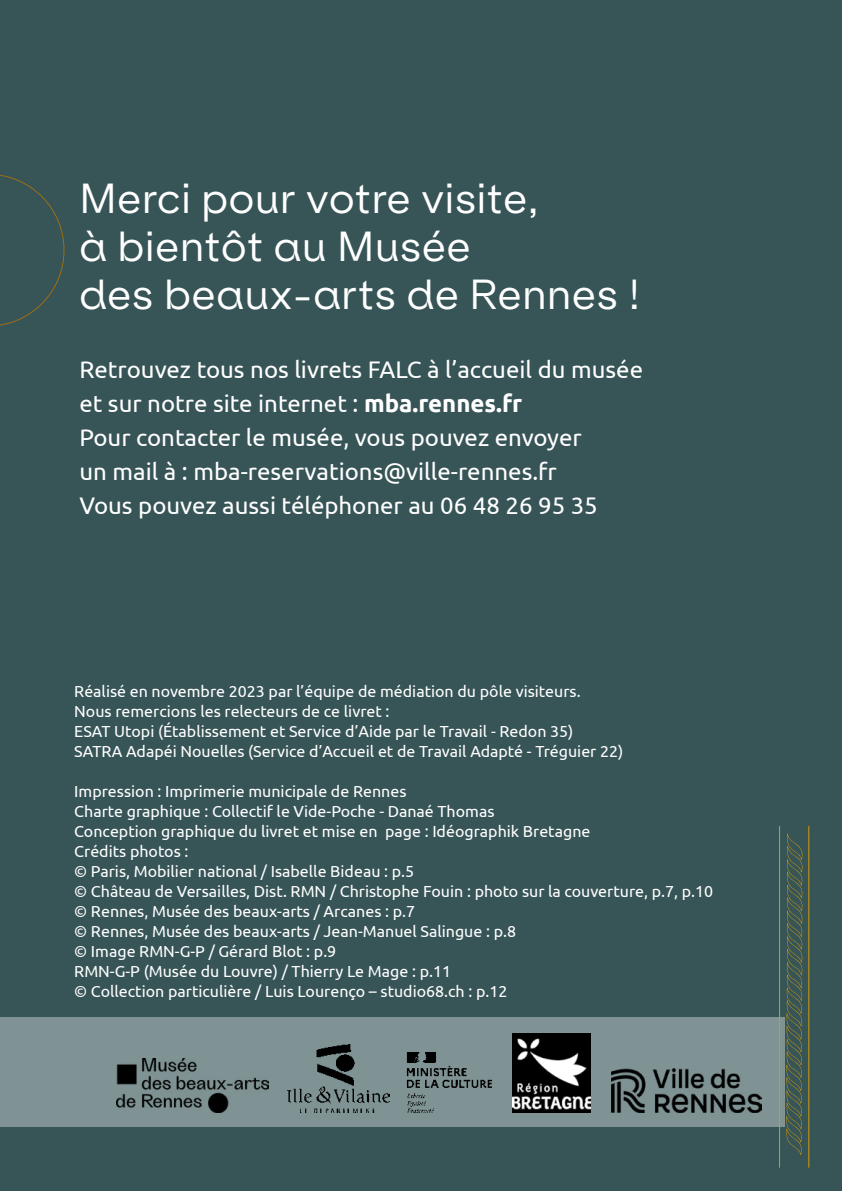
<style>
.page{position:relative;width:842px;height:1191px;background:#375457}
.page>*{position:absolute;margin:0;border:0;box-sizing:border-box;transform-origin:0 0}
.sous_titre{font:40px/48px "ES Klarheit Kurrent";letter-spacing:.02em;color:#fff}
.texte_courant{font:24px "Ubuntu";color:#fff}
.texte_courant-2{font:16px "Ubuntu";color:#fff}
.s1{font-weight:700}
</style>
<div class="page">
<div style="left:0;top:1016px;width:785px;height:110px;background:#809394"></div>
<img style="left:611px;top:1069px;width:151px;height:43px">
<img style="left:513px;top:1034px;width:78px;height:78px">
<img style="left:406px;top:1052px;width:87px;height:60px">
<img style="left:287px;top:1045px;width:103px;height:67px">
<img style="left:117px;top:1058px;width:151px;height:54px">
<svg style="left:786px;top:833px;width:17px;height:322px"></svg>
<hr style="left:779px;top:826px;width:1px;height:341px;background:#d39c0a">
<hr style="left:808px;top:826px;width:1px;height:341px;background:#d39c0a">
<svg style="left:0;top:174px;width:64px;height:152px"></svg>
<p class="sous_titre" style="left:79px;top:170px;width:460px">Merci pour votre visite,</p>
<p class="sous_titre" style="left:79px;top:218px;width:562px">à bientôt au Musée<br>des beaux-arts de Rennes !</p>
<p class="texte_courant" style="left:79px;top:355px;width:565px">Retrouvez tous nos livrets FALC à l’accueil du musée</p>
<p class="texte_courant" style="left:79px;top:389px;width:444px">et sur notre site internet : <span class="s1">mba.rennes.fr</span></p>
<p class="texte_courant" style="left:79px;top:423px;width:504px">Pour contacter le musée, vous pouvez envoyer</p>
<p class="texte_courant" style="left:79px;top:457px;width:479px">un mail à : mba-reservations@ville-rennes.fr</p>
<p class="texte_courant" style="left:79px;top:491px;width:520px">Vous pouvez aussi téléphoner au 06 48 26 95 35</p>
<p class="texte_courant-2" style="left:74px;top:681px;width:508px">Réalisé en novembre 2023 par l’équipe de médiation du pôle visiteurs.</p>
<p class="texte_courant-2" style="left:74px;top:701px;width:317px">Nous remercions les relecteurs de ce livret :</p>
<p class="texte_courant-2" style="left:74px;top:721px;width:501px">ESAT Utopi (Établissement et Service d’Aide par le Travail - Redon 35)</p>
<p class="texte_courant-2" style="left:74px;top:741px;width:551px">SATRA Adapéi Nouelles (Service d’Accueil et de Travail Adapté - Tréguier 22)</p>
<p class="texte_courant-2" style="left:74px;top:781px;width:334px">Impression : Imprimerie municipale de Rennes</p>
<p class="texte_courant-2" style="left:74px;top:801px;width:422px">Charte graphique : Collectif le Vide-Poche - Danaé Thomas</p>
<p class="texte_courant-2" style="left:74px;top:821px;width:518px">Conception graphique du livret et mise en page : Idéographik Bretagne</p>
<p class="texte_courant-2" style="left:74px;top:841px;width:116px">Crédits photos :</p>
<p class="texte_courant-2" style="left:74px;top:861px;width:341px">© Paris, Mobilier national / Isabelle Bideau : p.5</p>
<p class="texte_courant-2" style="left:74px;top:881px;width:640px">© Château de Versailles, Dist. RMN / Christophe Fouin : photo sur la couverture, p.7, p.10</p>
<p class="texte_courant-2" style="left:74px;top:901px;width:342px">© Rennes, Musée des beaux-arts / Arcanes : p.7</p>
<p class="texte_courant-2" style="left:74px;top:921px;width:443px">© Rennes, Musée des beaux-arts / Jean-Manuel Salingue : p.8</p>
<p class="texte_courant-2" style="left:74px;top:941px;width:264px">© Image RMN-G-P / Gérard Blot : p.9</p>
<p class="texte_courant-2" style="left:74px;top:961px;width:378px">RMN-G-P (Musée du Louvre) / Thierry Le Mage : p.11</p>
<p class="texte_courant-2" style="left:74px;top:981px;width:435px">© Collection particulière / Luis Lourenço – studio68.ch : p.12</p>
</div>
